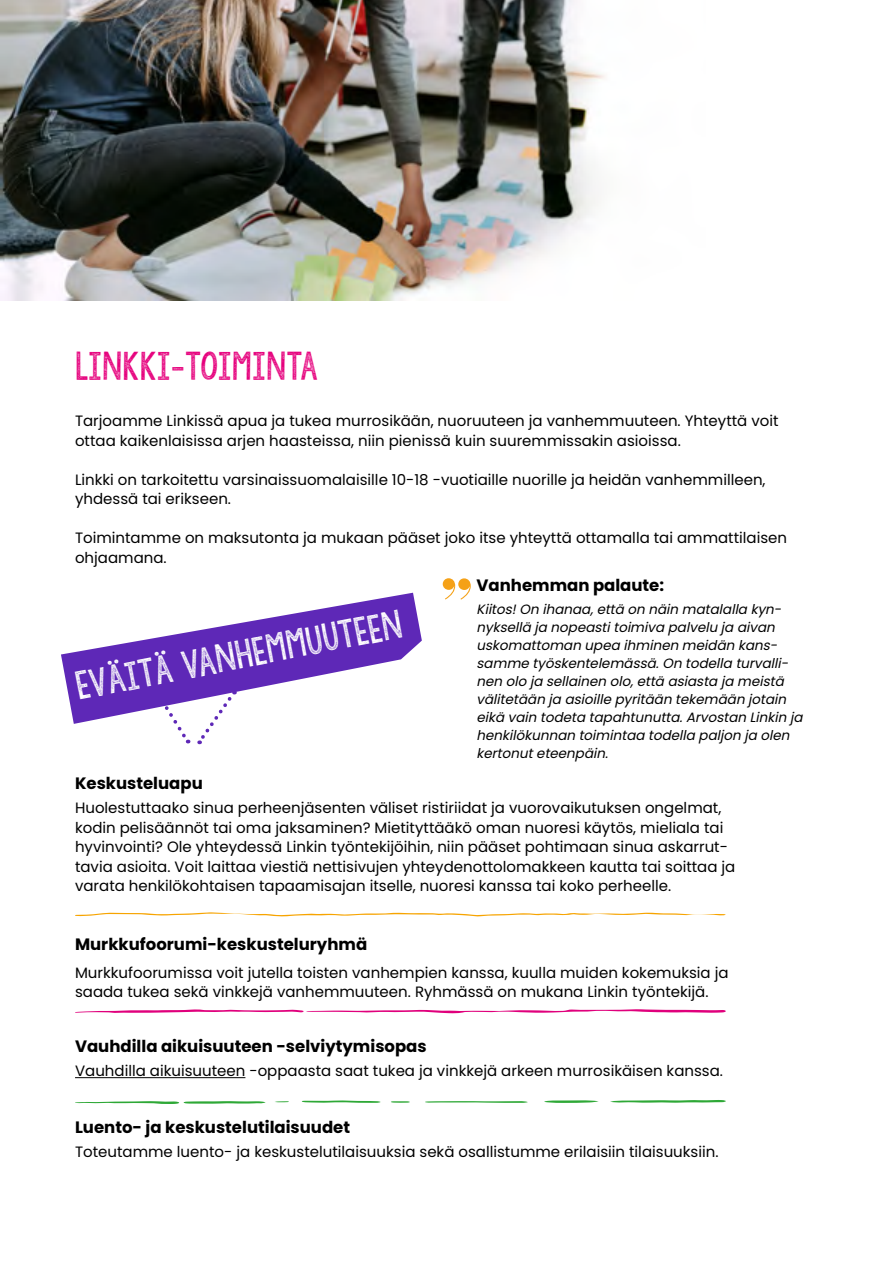
<style>
.page{position:relative;width:893px;height:1263px;background:#fff}
.page>*{position:absolute;margin:0;border:0;box-sizing:border-box;transform-origin:0 0}
.t1{font:31.5px "KG Allof Me";color:#fff}
.t2{font:31.5px "KG Allof Me";color:#e6007d}
.t3{font:700 16.5px "Poppins";color:#000}
.paragraph{font:15px/19.5px "Poppins";color:#000}
.lainaus{font:italic 13.5px/18px "Poppins";color:#000}
</style>
<div class="page">
<svg style="left:61px;top:593px;width:361px;height:131px;fill:#5e28b7"></svg>
<hr style="left:75px;top:1077px;width:170px;height:1px;background:#000">
<svg style="left:157px;top:691px;width:78px;height:53px"></svg>
<svg style="left:75px;top:912px;width:651px;height:5px"></svg>
<svg style="left:75px;top:1009px;width:651px;height:4px"></svg>
<svg style="left:610px;top:1100px;width:116px;height:3px"></svg>
<svg style="left:75px;top:1101px;width:191px;height:3px"></svg>
<svg style="left:425px;top:1101px;width:103px;height:2px"></svg>
<svg style="left:302px;top:1100px;width:78px;height:3px"></svg>
<svg style="left:544px;top:1100px;width:55px;height:3px"></svg>
<svg style="left:391px;top:1101px;width:19px;height:2px"></svg>
<svg style="left:275px;top:1101px;width:14px;height:1px"></svg>
<img style="left:0;top:0;width:605px;height:300px">
<svg style="left:443px;top:578px;width:28px;height:22px"></svg>
<h2 class="t2" style="left:75px;top:344px;width:245px">LINKKI-TOIMINTA</h2>
<p class="paragraph" style="left:75px;top:411px;width:705px">Tarjoamme Linkissä apua ja tukea murrosikään, nuoruuteen ja vanhemmuuteen. Yhteyttä voit ottaa kaikenlaisissa arjen haasteissa, niin pienissä kuin suuremmissakin asioissa.</p>
<p class="paragraph" style="left:75px;top:470px;width:692px">Linkki on tarkoitettu varsinaissuomalaisille 10-18 -vuotiaille nuorille ja heidän vanhemmilleen, yhdessä tai erikseen.</p>
<p class="paragraph" style="left:75px;top:528px;width:714px">Toimintamme on maksutonta ja mukaan pääset joko itse yhteyttä ottamalla tai ammattilaisen ohjaamana.</p>
<h2 class="t1" style="left:72px;top:666px;width:333px;rotate:-11deg">EVÄITÄ VANHEMMUUTEEN</h2>
<h3 class="t3" style="left:477px;top:576px;width:189px">Vanhemman palaute:</h3>
<p class="lainaus" style="left:477px;top:600px;width:332px">Kiitos!On ihanaa,että on näin matalalla kyn&shy;nyksellä ja nopeastitoimiva palvelu ja aivan uskomattoman upea ihminen meidän kans&shy;samme työskentelemässä.On todella turvalli&shy;nen olo ja sellainen olo,että asiasta ja meistä välitetään ja asioille pyritään tekemään jotain eikä vain todeta tapahtunutta.Arvostan Linkin ja henkilökunnan toimintaa todella paljon ja olen kertonuteteenpäin.</p>
<h3 class="t3" style="left:75px;top:774px;width:129px">Keskusteluapu</h3>
<p class="paragraph" style="left:75px;top:798px;width:662px">Huolestuttaako sinua perheenjäsenten väliset ristiriidat ja vuorovaikutuksen ongelmat, kodin pelisäännöt tai oma jaksaminen? Mietityttääkö oman nuoresi käytös, mieliala tai hyvinvointi? Ole yhteydessä Linkin työntekijöihin, niin pääset pohtimaan sinua askarrut&shy;tavia asioita. Voit laittaa viestiä nettisivujen yhteydenottolomakkeen kautta tai soittaa ja varata henkilökohtaisen tapaamisajan itselle, nuoresi kanssa tai koko perheelle.</p>
<h3 class="t3" style="left:75px;top:935px;width:294px">Murkkufoorumi-keskusteluryhmä</h3>
<p class="paragraph" style="left:75px;top:963px;width:655px">Murkkufoorumissa voit jutella toisten vanhempien kanssa, kuulla muiden kokemuksia ja saada tukea sekä vinkkejä vanhemmuuteen. Ryhmässä on mukana Linkin työntekijä.</p>
<h3 class="t3" style="left:75px;top:1037px;width:353px">Vauhdilla aikuisuuteen -selviytymisopas</h3>
<p class="paragraph" style="left:75px;top:1061px;width:649px">Vauhdilla aikuisuuteen -oppaasta saat tukea ja vinkkejä arkeen murrosikäisen kanssa.</p>
<h3 class="t3" style="left:75px;top:1118px;width:277px">Luento- ja keskustelutilaisuudet</h3>
<p class="paragraph" style="left:75px;top:1142px;width:645px">Toteutamme luento- ja keskustelutilaisuuksia sekä osallistumme erilaisiin tilaisuuksiin.</p>
</div>
